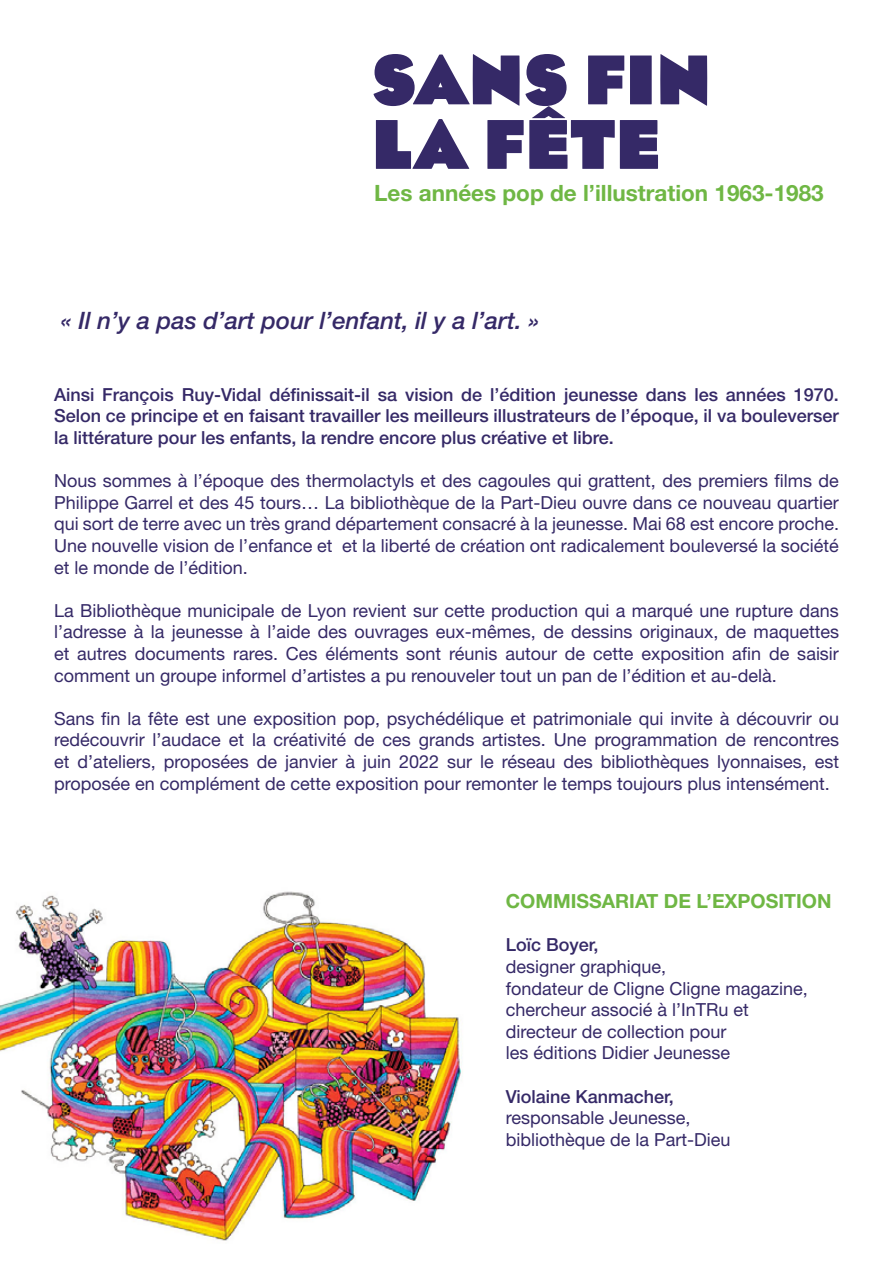
<style>
.page{position:relative;width:893px;height:1263px;background:#fff}
.page>*{position:absolute;margin:0;border:0;box-sizing:border-box;transform-origin:0 0}
.t1{font:900 72px/64.5px "Eagle";color:#352967}
.t2{font:24px "Helvetica Neue LT 66 Md It";color:#352967}
.t3{font:22.5px "Helvetica Neue LT 75 Bd";color:#6fb744}
.t4{font:19.5px "Helvetica Neue LT 75 Bd";color:#6fb744}
.t5{font:18px/21.6px "Helvetica Neue LT 55 Rm";color:#352967;text-align:justify}
.t6{font:18px/21.6px "Helvetica Neue LT 65 Md";color:#352967;text-align:justify}
</style>
<div class="page">
<img style="left:0;top:891px;width:463px;height:350px">
<h1 class="t1" style="left:372px;top:48px;width:341px">SANS FIN<br>LA FÊTE</h1>
<p class="t3" style="left:374px;top:179px;width:451px">Les années pop de l’illustration 1963-1983</p>
<h2 class="t2" style="left:61px;top:306px;width:480px">« Il n’y a pas d’art pour l’enfant, il y a l’art. »</h2>
<p class="t6" style="left:54px;top:383px;width:786px">Ainsi François Ruy-Vidal définissait-il sa vision de l’édition jeunesse dans les années 1970.<br>Selon ce principe et en faisant travailler les meilleurs illustrateurs de l’époque, il va bouleverser la littérature pour les enfants, la rendre encore plus créative et libre.</p>
<p class="t5" style="left:54px;top:470px;width:787px">Nous sommes à l’époque des thermolactyls et des cagoules qui grattent, des premiers films de Philippe Garrel et des 45 tours… La bibliothèque de la Part-Dieu ouvre dans ce nouveau quartier qui sort de terre avec un très grand département consacré à la jeunesse. Mai 68 est encore proche.<br>Une nouvelle vision de l’enfance et et la liberté de création ont radicalement bouleversé la société et le monde de l’édition.</p>
<p class="t5" style="left:54px;top:599px;width:786px">La Bibliothèque municipale de Lyon revient sur cette production qui a marqué une rupture dans l’adresse à la jeunesse à l’aide des ouvrages eux-mêmes, de dessins originaux, de maquettes et autres documents rares. Ces éléments sont réunis autour de cette exposition afin de saisir comment un groupe informel d’artistes a pu renouveler tout un pan de l’édition et au-delà.</p>
<p class="t5" style="left:54px;top:707px;width:786px">Sans fin la fête est une exposition pop, psychédélique et patrimoniale qui invite à découvrir ou redécouvrir l’audace et la créativité de ces grands artistes. Une programmation de rencontres et d’ateliers, proposées de janvier à juin 2022 sur le réseau des bibliothèques lyonnaises, est proposée en complément de cette exposition pour remonter le temps toujours plus intensément.</p>
<p class="t4" style="left:506px;top:889px;width:327px">COMMISSARIAT DE L’EXPOSITION</p>
<p class="t6" style="left:506px;top:934px;width:94px">Loïc Boyer,</p>
<p class="t5" style="left:506px;top:955px;width:304px;text-align:left">designer graphique,<br>fondateur de Cligne Cligne magazine, chercheur associé à l’InTRu et directeur de collection pour<br>les éditions Didier Jeunesse</p>
<p class="t6" style="left:506px;top:1085px;width:170px">Violaine Kanmacher,</p>
<p class="t5" style="left:506px;top:1106px;width:226px">responsable Jeunesse, bibliothèque de la Part-Dieu</p>
</div>
